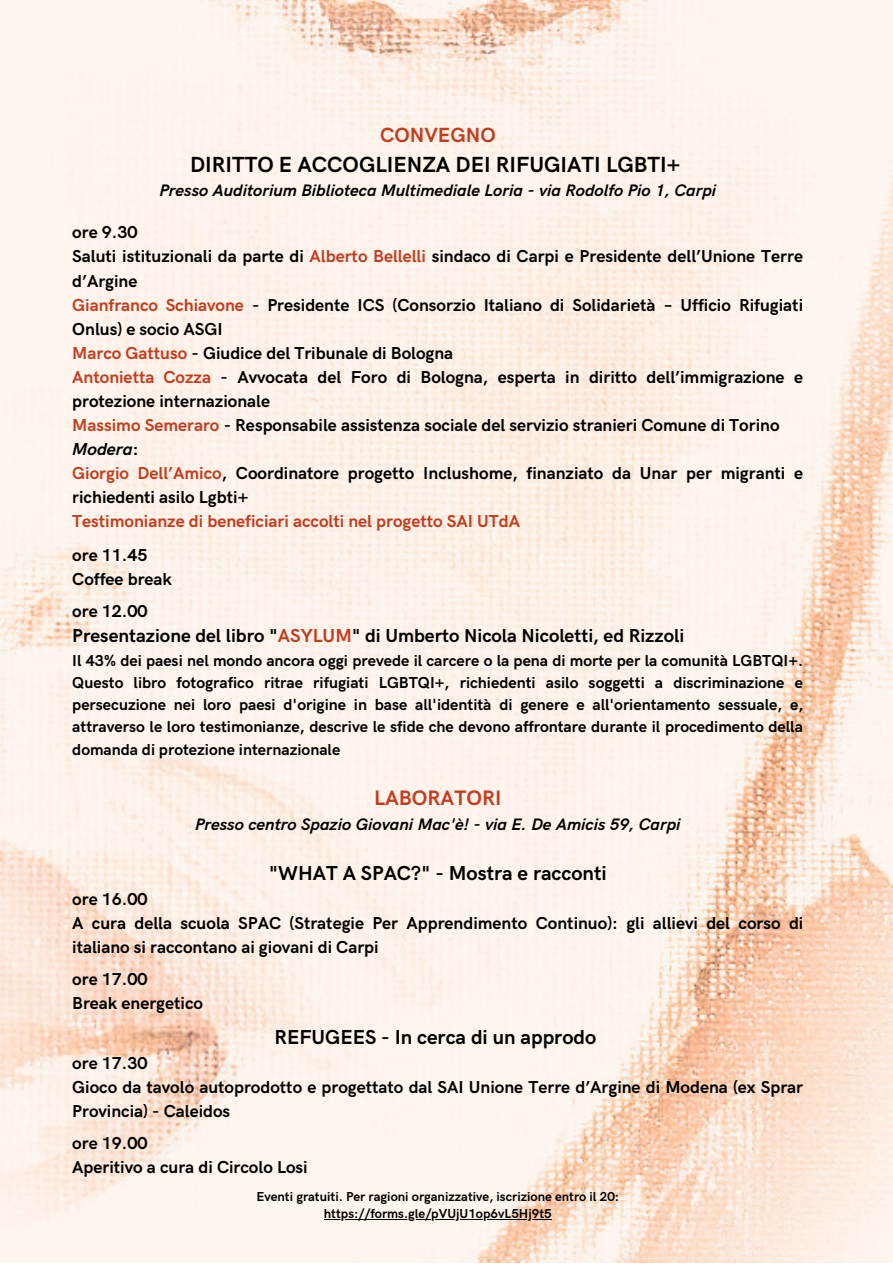
<style>
.page{position:relative;width:893px;height:1264px;background:#fff}
.page>*{position:absolute;margin:0;border:0;box-sizing:border-box;transform-origin:0 0}
.t1{font:700 21.9px "HK Grotesk";color:#000}
.t2{font:700 21px "HK Grotesk";color:#c43c1e}
.t3{font:700 20.55px "HK Grotesk";color:#c43c1e}
.t4{font:700 20.25px "HK Grotesk";color:#000}
.t5{font:700 18.75px "HK Grotesk";color:#000}
.t6{font:700 17.4px/24px "HK Grotesk";color:#000}
.t7{font:700 17.4px "HK Grotesk";color:#c43c1e}
.t8{font:italic 700 17.4px "HK Grotesk";color:#000}
.t9{font:italic 700 16.65px "HK Grotesk";color:#000}
.t10{font:700 15.9px/22.2px "HK Grotesk";color:#000;text-align:justify}
.t11{font:700 13.05px "HK Grotesk";color:#000}
.s1{color:#c43c1e}
.s2{font-style:normal}
</style>
<div class="page">
<img style="left:0;top:0;width:892px;height:1262px">
<hr style="left:324px;top:1219px;width:227px;height:1px;background:#000">
<p class="t3" style="left:380px;top:123px;width:117px">CONVEGNO</p>
<p class="t1" style="left:190px;top:152px;width:491px">DIRITTO E ACCOGLIENZA DEI RIFUGIATI LGBTI+</p>
<p class="t9" style="left:159px;top:181px;width:558px">Presso Auditorium Biblioteca Multimediale Loria - via Rodolfo Pio 1, Carpi</p>
<p class="t6" style="left:72px;top:221px;width:67px">ore 9.30</p>
<p class="t6" style="left:72px;top:245px;width:732px">Saluti istituzionali da parte di <span class="s1">Alberto Bellelli</span> sindaco di Carpi e Presidente dell’Unione Terre d’Argine</p>
<p class="t6" style="left:72px;top:293px;width:732px"><span class="s1">Gianfranco Schiavone</span> - Presidente ICS (Consorzio Italiano di Solidarietà – Ufficio Rifugiati<br>Onlus) e socio ASGI</p>
<p class="t6" style="left:72px;top:341px;width:382px"><span class="s1">Marco Gattuso</span> - Giudice del Tribunale di Bologna</p>
<p class="t6" style="left:72px;top:365px;width:732px"><span class="s1">Antonietta Cozza</span> - Avvocata del Foro di Bologna, esperta in diritto dell’immigrazione e protezione internazionale</p>
<p class="t6" style="left:72px;top:414px;width:708px"><span class="s1">Massimo Semeraro</span> - Responsabile assistenza sociale del servizio stranieri Comune di Torino</p>
<p class="t8" style="left:72px;top:439px;width:68px">Modera<span class="s2">:</span></p>
<p class="t6" style="left:72px;top:462px;width:732px"><span class="s1">Giorgio Dell’Amico</span>, Coordinatore progetto Inclushome, finanziato da Unar per migranti e richiedenti asilo Lgbti+</p>
<p class="t7" style="left:72px;top:511px;width:449px">Testimonianze di beneficiari accolti nel progetto SAI UTdA</p>
<p class="t6" style="left:72px;top:543px;width:77px">ore 11.45</p>
<p class="t6" style="left:72px;top:568px;width:101px">Coffee break</p>
<p class="t6" style="left:72px;top:599px;width:77px">ore 12.00</p>
<p class="t5" style="left:72px;top:625px;width:613px">Presentazione del libro "<span class="s1">ASYLUM</span>" di Umberto Nicola Nicoletti, ed Rizzoli</p>
<p class="t10" style="left:72px;top:650px;width:732px">Il 43% dei paesi nel mondo ancora oggi prevede il carcere o la pena di morte per la comunità LGBTQI+.<br>Questo libro fotografico ritrae rifugiati LGBTQI+, richiedenti asilo soggetti a discriminazione e persecuzione nei loro paesi d'origine in base all'identità di genere e all'orientamento sessuale, e, attraverso le loro testimonianze, descrive le sfide che devono affrontare durante il procedimento della domanda di protezione internazionale</p>
<p class="t2" style="left:374px;top:786px;width:129px">LABORATORI</p>
<p class="t9" style="left:195px;top:814px;width:487px">Presso centro Spazio Giovani Mac'è! - via E. De Amicis 59, Carpi</p>
<p class="t4" style="left:269px;top:862px;width:339px">"WHAT A SPAC?" - Mostra e racconti</p>
<p class="t6" style="left:72px;top:888px;width:77px">ore 16.00</p>
<p class="t6" style="left:72px;top:912px;width:732px">A cura della scuola SPAC (Strategie Per Apprendimento Continuo): gli allievi del corso di italiano si raccontano ai giovani di Carpi</p>
<p class="t6" style="left:72px;top:968px;width:77px">ore 17.00</p>
<p class="t6" style="left:72px;top:992px;width:132px">Break energetico</p>
<p class="t4" style="left:274px;top:1025px;width:323px">REFUGEES - In cerca di un approdo</p>
<p class="t6" style="left:72px;top:1051px;width:77px">ore 17.30</p>
<p class="t6" style="left:72px;top:1075px;width:732px">Gioco da tavolo autoprodotto e progettato dal SAI Unione Terre d’Argine di Modena (ex Sprar<br>Provincia) - Caleidos</p>
<p class="t6" style="left:72px;top:1131px;width:77px">ore 19.00</p>
<p class="t6" style="left:72px;top:1155px;width:237px">Aperitivo a cura di Circolo Losi</p>
<p class="t11" style="left:256px;top:1188px;width:364px">Eventi gratuiti. Per ragioni organizzative, iscrizione entro il 20:</p>
<p class="t11" style="left:324px;top:1206px;width:229px">https://forms.gle/pVUjU1op6vL5Hj9t5</p>
</div>
